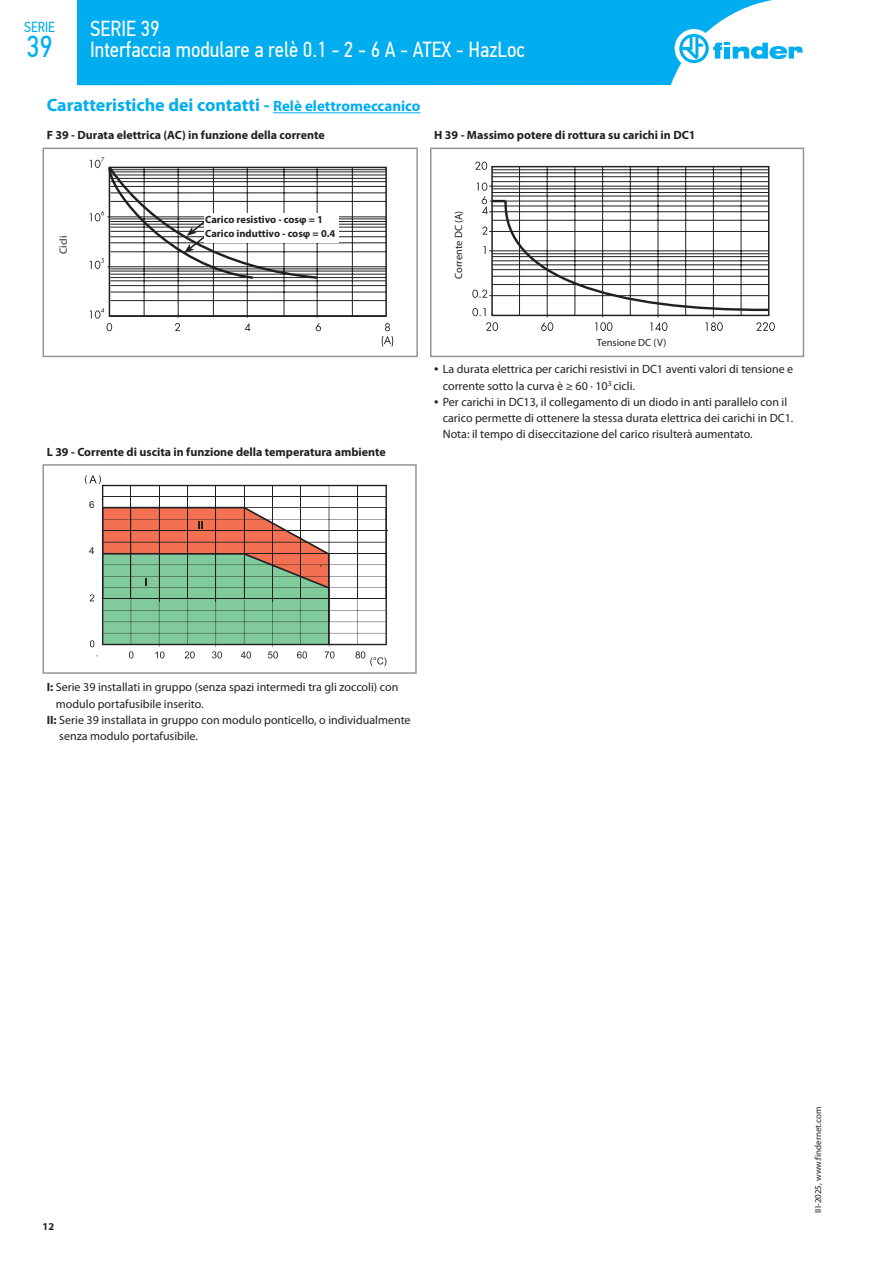
<style>
.page{position:relative;width:893px;height:1263px;background:#fff}
.page>*{position:absolute;margin:0;border:0;box-sizing:border-box;transform-origin:0 0}
.t1{font:30.3px "PF Din Text Cond Pro";color:#00aeef}
.t2{font:21.75px/21px "PF Din Text Cond Pro";color:#fff}
.t3{font:700 18px "Myriad Pro";color:#00aeef}
.t4{font:14.55px "PF Din Text Cond Pro";color:#00aeef}
.t5{font:12px/16.2px "Myriad Pro";color:#231f20}
.t6{font:700 12px "Myriad Pro";color:#231f20}
.t7{font:700 10.5px/14.2px "Myriad Pro";color:#231f20}
.t8{font:10.5px "Myriad Pro";color:#231f20}
.t9{font:9.6px "Arial MT Std";color:#231f20}
.t10{font:9px "Myriad Pro";color:#231f20}
.s1{font-size:15px}
.s2{font-size:15.75px}
.s3{font-weight:700}
</style>
<div class="page">
<hr style="left:273px;top:112px;width:148px;height:1px;background:#00aeef">
<hr style="left:107px;top:217px;width:279px;height:1px;background:#231f20">
<div style="left:109px;top:167px;width:278px;height:150px;border:2px solid #231f20"></div>
<hr style="left:107px;top:266px;width:279px;height:1px;background:#231f20">
<svg style="left:316px;top:323px;width:5px;height:8px"></svg>
<svg style="left:175px;top:323px;width:5px;height:8px"></svg>
<svg style="left:90px;top:308px;width:22px;height:23px"></svg>
<svg style="left:244px;top:323px;width:6px;height:8px"></svg>
<hr style="left:110px;top:300px;width:276px;height:1px;background:#231f20">
<hr style="left:110px;top:292px;width:276px;height:1px;background:#231f20">
<hr style="left:110px;top:285px;width:276px;height:1px;background:#231f20">
<hr style="left:110px;top:281px;width:276px;height:1px;background:#231f20">
<hr style="left:110px;top:277px;width:276px;height:1px;background:#231f20">
<hr style="left:110px;top:274px;width:276px;height:1px;background:#231f20">
<hr style="left:110px;top:271px;width:276px;height:1px;background:#231f20">
<hr style="left:110px;top:269px;width:276px;height:1px;background:#231f20">
<hr style="left:110px;top:201px;width:276px;height:1px;background:#231f20">
<hr style="left:110px;top:193px;width:276px;height:1px;background:#231f20">
<hr style="left:110px;top:186px;width:276px;height:1px;background:#231f20">
<hr style="left:110px;top:181px;width:276px;height:1px;background:#231f20">
<hr style="left:110px;top:178px;width:276px;height:1px;background:#231f20">
<hr style="left:110px;top:175px;width:276px;height:1px;background:#231f20">
<hr style="left:110px;top:172px;width:276px;height:1px;background:#231f20">
<hr style="left:110px;top:169px;width:276px;height:1px;background:#231f20">
<hr style="left:110px;top:251px;width:276px;height:1px;background:#231f20">
<hr style="left:110px;top:243px;width:276px;height:1px;background:#231f20">
<hr style="left:110px;top:236px;width:276px;height:1px;background:#231f20">
<hr style="left:110px;top:231px;width:276px;height:1px;background:#231f20">
<hr style="left:110px;top:224px;width:276px;height:1px;background:#231f20">
<hr style="left:110px;top:227px;width:276px;height:1px;background:#231f20">
<hr style="left:110px;top:221px;width:276px;height:1px;background:#231f20">
<hr style="left:110px;top:219px;width:276px;height:1px;background:#231f20">
<hr style="left:317px;top:168px;width:1px;height:150px;background:#231f20">
<hr style="left:247px;top:168px;width:1px;height:150px;background:#231f20">
<hr style="left:178px;top:168px;width:1px;height:150px;background:#231f20">
<hr style="left:144px;top:168px;width:1px;height:148px;background:#231f20">
<hr style="left:352px;top:168px;width:1px;height:148px;background:#231f20">
<hr style="left:284px;top:168px;width:1px;height:148px;background:#231f20">
<hr style="left:213px;top:168px;width:1px;height:148px;background:#231f20">
<svg style="left:382px;top:323px;width:11px;height:24px"></svg>
<hr style="left:109px;top:315px;width:277px;height:2px;background:#231f20">
<div style="left:43px;top:148px;width:375px;height:209px;border:2px solid #939598"></div>
<svg style="left:90px;top:157px;width:230px;height:123px"></svg>
<div style="left:204px;top:214px;width:134px;height:29px;background:#fff"></div>
<svg style="left:486px;top:322px;width:12px;height:9px"></svg>
<svg style="left:541px;top:322px;width:12px;height:9px"></svg>
<svg style="left:595px;top:322px;width:17px;height:9px"></svg>
<svg style="left:650px;top:322px;width:17px;height:9px"></svg>
<svg style="left:705px;top:322px;width:18px;height:9px"></svg>
<svg style="left:756px;top:322px;width:19px;height:9px"></svg>
<svg style="left:475px;top:162px;width:12px;height:8px"></svg>
<div style="left:491px;top:166px;width:278px;height:150px;border:2px solid #231f20"></div>
<svg style="left:472px;top:183px;width:298px;height:133px"></svg>
<hr style="left:492px;top:261px;width:276px;height:1px;background:#231f20">
<hr style="left:492px;top:284px;width:276px;height:1px;background:#231f20">
<hr style="left:489px;top:295px;width:279px;height:1px;background:#231f20">
<hr style="left:492px;top:276px;width:276px;height:1px;background:#231f20">
<hr style="left:492px;top:269px;width:276px;height:1px;background:#231f20">
<hr style="left:492px;top:265px;width:276px;height:1px;background:#231f20">
<hr style="left:492px;top:256px;width:276px;height:1px;background:#231f20">
<hr style="left:492px;top:253px;width:276px;height:1px;background:#231f20">
<hr style="left:489px;top:251px;width:279px;height:1px;background:#231f20">
<hr style="left:489px;top:231px;width:279px;height:1px;background:#231f20">
<hr style="left:492px;top:220px;width:276px;height:1px;background:#231f20">
<hr style="left:489px;top:211px;width:279px;height:1px;background:#231f20">
<hr style="left:492px;top:206px;width:276px;height:1px;background:#231f20">
<hr style="left:492px;top:196px;width:276px;height:1px;background:#231f20">
<hr style="left:492px;top:192px;width:276px;height:1px;background:#231f20">
<hr style="left:492px;top:189px;width:276px;height:1px;background:#231f20">
<hr style="left:489px;top:186px;width:279px;height:1px;background:#231f20">
<hr style="left:492px;top:181px;width:276px;height:1px;background:#231f20">
<hr style="left:492px;top:176px;width:276px;height:1px;background:#231f20">
<hr style="left:492px;top:173px;width:276px;height:1px;background:#231f20">
<hr style="left:492px;top:169px;width:276px;height:1px;background:#231f20">
<hr style="left:741px;top:167px;width:1px;height:148px;background:#231f20">
<hr style="left:713px;top:167px;width:1px;height:150px;background:#231f20">
<hr style="left:685px;top:167px;width:1px;height:148px;background:#231f20">
<hr style="left:658px;top:167px;width:1px;height:150px;background:#231f20">
<hr style="left:630px;top:167px;width:1px;height:148px;background:#231f20">
<hr style="left:602px;top:167px;width:1px;height:150px;background:#231f20">
<hr style="left:575px;top:167px;width:1px;height:148px;background:#231f20">
<hr style="left:547px;top:167px;width:1px;height:150px;background:#231f20">
<hr style="left:519px;top:167px;width:1px;height:148px;background:#231f20">
<div style="left:430px;top:148px;width:374px;height:209px;border:2px solid #939598"></div>
<svg style="left:85px;top:475px;width:302px;height:191px"></svg>
<div style="left:43px;top:464px;width:374px;height:210px;border:2px solid #939598"></div>
<div style="left:77px;top:0;width:696px;height:85px;background:#00aeef"></div>
<div style="left:675px;top:29px;width:38px;height:39px;background:#fff;border-radius:50%"></div>
<svg style="left:679px;top:34px;width:124px;height:29px"></svg>
<p class="t4" style="left:24px;top:19px;width:32px">SERIE</p>
<h1 class="t1" style="left:26px;top:28px;width:28px">39</h1>
<h2 class="t2" style="left:90px;top:18px;width:436px">SERIE 39<br>Interfaccia modulare a relè 0.1 - 2 - 6 A - ATEX - HazLoc</h2>
<h3 class="t3" style="left:47px;top:93px;width:375px">Caratteristiche dei contatti - <span class="s1">Relè elettromeccanico</span></h3>
<p class="t6" style="left:47px;top:127px;width:279px">F 39 - Durata elettrica (AC) in funzione della corrente</p>
<p class="t6" style="left:434px;top:127px;width:263px">H 39 - Massimo potere di rottura su carichi in DC1</p>
<p class="t8" style="left:57px;top:254px;width:20px;rotate:-90deg">Cicli</p>
<p class="t7" style="left:205px;top:212px;width:132px">Carico resistivo - cosφ = 1<br>Carico induttivo - cosφ = 0.4</p>
<p class="t6" style="left:47px;top:444px;width:341px">L 39 - Corrente di uscita in funzione della temperatura ambiente</p>
<p class="t9" style="left:89px;top:499px;width:7px">6</p>
<p class="t9" style="left:89px;top:545px;width:7px">4</p>
<p class="t8" style="left:452px;top:279px;width:69px;rotate:-90deg">Corrente DC (A)</p>
<p class="t8" style="left:597px;top:335px;width:71px">Tensione DC (V)</p>
<p class="t5" style="left:443px;top:361px;width:352px;text-indent:-9px"><span class="s2">•</span> La durata elettrica per carichi resistivi in DC1 aventi valori di tensione e corrente sotto la curva è ≥ 60 · 10<sup>3</sup> cicli.</p>
<p class="t5" style="left:443px;top:393px;width:352px;text-indent:-9px"><span class="s2">•</span> Per carichi in DC13, il collegamento di un diodo in anti parallelo con il carico permette di ottenere la stessa durata elettrica dei carichi in DC1.<br>Nota: il tempo di diseccitazione del carico risulterà aumentato.</p>
<p class="t5" style="left:47px;top:679px;width:353px"><span class="s3">I:</span> Serie 39 installati in gruppo (senza spazi intermedi tra gli zoccoli) con</p>
<p class="t5" style="left:56px;top:695px;width:149px">modulo portafusibile inserito.</p>
<p class="t5" style="left:47px;top:711px;width:365px"><span class="s3">II:</span> Serie 39 installata in gruppo con modulo ponticello, o individualmente</p>
<p class="t5" style="left:59px;top:728px;width:140px">senza modulo portafusibile.</p>
<p class="t7" style="left:43px;top:1219px;width:13px">12</p>
<p class="t10" style="left:812px;top:1213px;width:108px;rotate:-90deg">III-2025, www.findernet.com</p>
</div>
